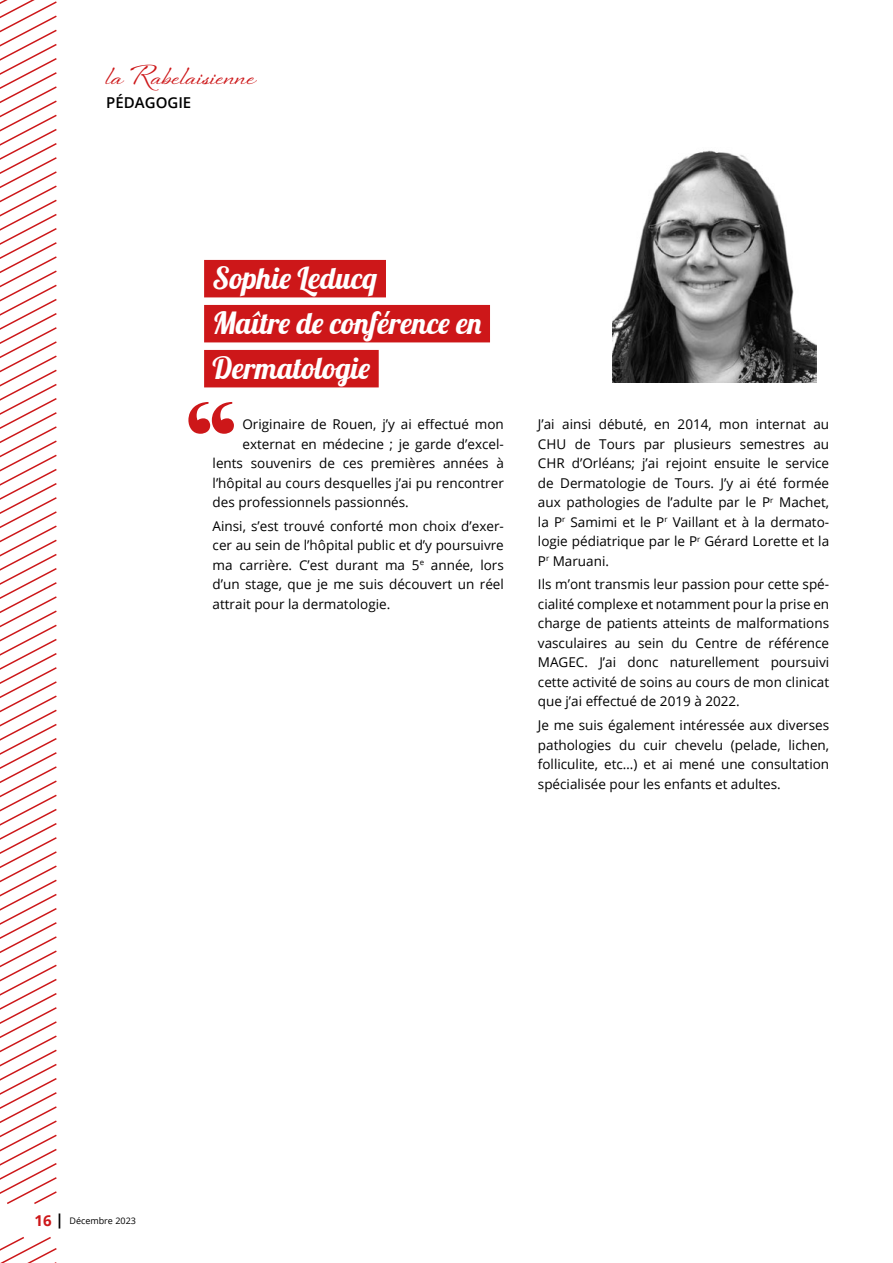
<style>
.page{position:relative;width:893px;height:1263px;background:#fff}
.page>*{position:absolute;margin:0;border:0;box-sizing:border-box;transform-origin:0 0}
.t1{font:30px/45px "Lobster";color:#fff}
.t2{font:700 25.5px "Sheila";color:#cd1719}
.t3{font:600 15px "Open Sans";color:#000}
.t4{font:13.5px/19.5px "Open Sans";color:#000;text-align:justify}
.t5{font:9px "Open Sans";color:#000}
.s1{font-weight:700;font-size:15px;color:#cd1719}
.s2{font-weight:700;font-size:15px}
</style>
<div class="page">
<div style="left:204px;top:260px;width:182px;height:37px;background:#cd1719"></div>
<div style="left:204px;top:305px;width:286px;height:37px;background:#cd1719"></div>
<div style="left:204px;top:350px;width:175px;height:37px;background:#cd1719"></div>
<svg style="left:188px;top:402px;width:46px;height:32px"></svg>
<img style="left:613px;top:150px;width:204px;height:232px">
<svg style="left:0;top:0;width:57px;height:1204px"></svg>
<svg style="left:0;top:1237px;width:57px;height:26px"></svg>
<h2 class="t2" style="left:106px;top:60px;width:151px">la Rabelaisienne</h2>
<p class="t3" style="left:106px;top:92px;width:87px">PÉDAGOGIE</p>
<h1 class="t1" style="left:213px;top:259px;width:271px">Sophie Leducq<br>Maître de conférence en<br>Dermatologie</h1>
<p class="t4" style="left:242px;top:414px;width:263px">Originaire de Rouen, j’y ai effectué mon</p>
<p class="t4" style="left:242px;top:434px;width:263px">externat en médecine ; je garde d’excel-</p>
<p class="t4" style="left:213px;top:453px;width:293px">lents souvenirs de ces premières années à</p>
<p class="t4" style="left:213px;top:473px;width:293px">l’hôpital au cours desquelles j’ai pu rencontrer</p>
<p class="t4" style="left:213px;top:492px;width:198px">des professionnels passionnés.</p>
<p class="t4" style="left:213px;top:516px;width:293px">Ainsi, s’est trouvé conforté mon choix d’exer&shy;cer au sein de l’hôpital public et d’y poursuivre ma carrière. C’est durant ma 5<sup>e</sup> année, lors d’un stage, que je me suis découvert un réel attrait pour la dermatologie.</p>
<p class="t4" style="left:538px;top:414px;width:293px">J’ai ainsi débuté, en 2014, mon internat au CHU de Tours par plusieurs semestres au CHR d’Orléans; j’ai rejoint ensuite le service de Dermatologie de Tours. J’y ai été formée aux pathologies de l’adulte par le P<sup>r</sup> Machet, la P<sup>r</sup> Samimi et le P<sup>r</sup> Vaillant et à la dermato&shy;logie pédiatrique par le P<sup>r</sup> Gérard Lorette et la P<sup>r</sup> Maruani.</p>
<p class="t4" style="left:538px;top:574px;width:293px">Ils m’ont transmis leur passion pour cette spé&shy;cialité complexe et notamment pour la prise en charge de patients atteints de malformations vasculaires au sein du Centre de référence MAGEC. J’ai donc naturellement poursuivi cette activité de soins au cours de mon clinicat que j’ai effectué de 2019 à 2022.</p>
<p class="t4" style="left:538px;top:715px;width:293px">Je me suis également intéressée aux diverses pathologies du cuir chevelu (pelade, lichen, folliculite, etc…) et ai mené une consultation spécialisée pour les enfants et adultes.</p>
<p class="t5" style="left:34px;top:1214px;width:103px"><span class="s1">16</span> <span class="s2">|</span> Décembre 2023</p>
</div>
